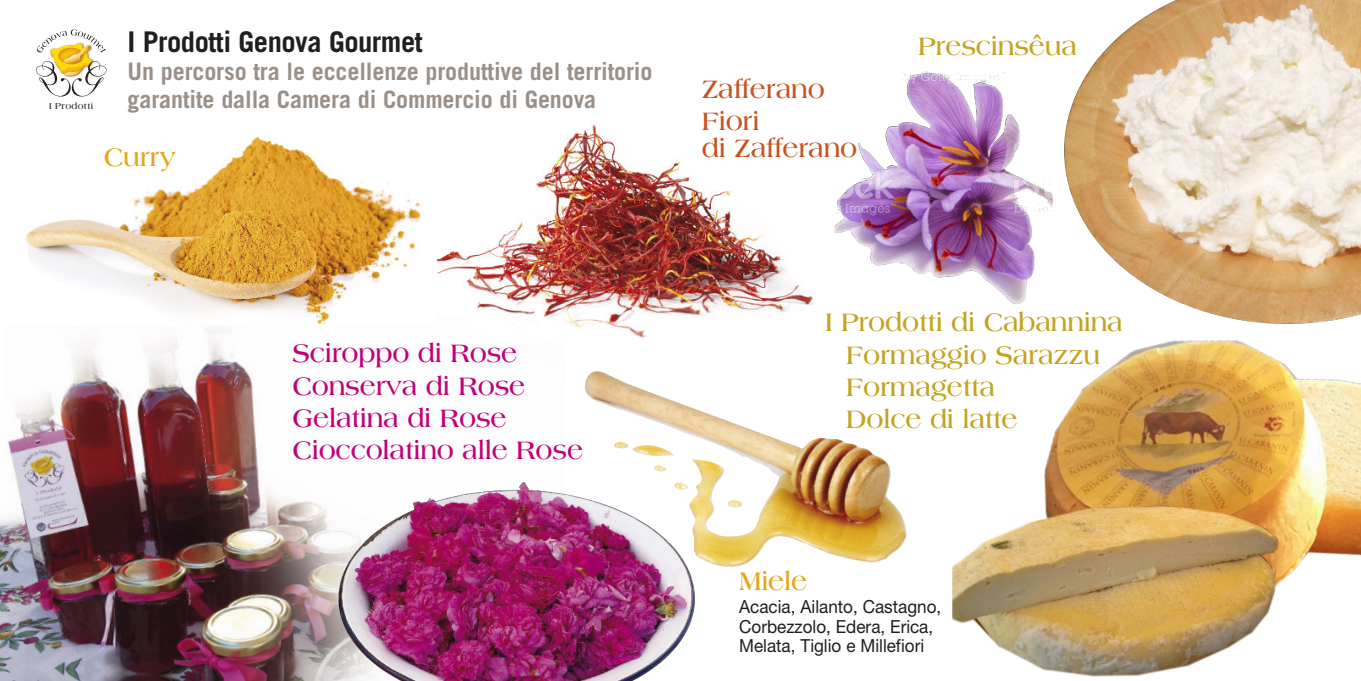
<style>
.page{position:relative;width:1361px;height:681px;background:#fff}
.page>*{position:absolute;margin:0;border:0;box-sizing:border-box;transform-origin:0 0}
.t1{font:700 28.5px "Trade Gothic";letter-spacing:-.015em;color:#201e21}
.t2{font:700 27px/32.1px "Americana";letter-spacing:-.005em;color:#c3a31f;scale:.95 1}
.t3{font:700 27px/32.1px "Americana";letter-spacing:-.005em;color:#c10077;scale:.95 1}
.t4{font:700 27px/32.1px "Americana";letter-spacing:-.005em;color:#ca521f;scale:.95 1}
.t5{font:700 27px "Americana";letter-spacing:-.005em;color:#e3a716;scale:.95 1}
.t6{font:700 24px/28px "Trade Gothic";letter-spacing:-.005em;color:#9b9088}
.t7{font:18px/19.5px "Helvetica Neue";color:#201e21;scale:.95 1}
.t8{font:700 9.15px "Americana";letter-spacing:.04em;color:#231f20;scale:.95 1}
</style>
<div class="page">
<img style="left:0;top:327px;width:336px;height:353px">
<img style="left:336px;top:482px;width:359px;height:198px">
<img style="left:50px;top:53px;width:42px;height:8px">
<svg style="left:36px;top:61px;width:70px;height:35px"></svg>
<svg style="left:36px;top:29px;width:70px;height:24px"></svg>
<img style="left:834px;top:71px;width:200px;height:233px">
<img style="left:437px;top:123px;width:376px;height:215px">
<img style="left:585px;top:371px;width:322px;height:196px">
<img style="left:26px;top:136px;width:397px;height:189px">
<img style="left:1034px;top:0;width:327px;height:309px">
<img style="left:1054px;top:309px;width:307px;height:262px">
<img style="left:953px;top:435px;width:341px;height:242px">
<p class="t8" style="left:49px;top:103px;width:48px">I Prodotti</p>
<p class="t1" style="left:128px;top:31px;width:297px">I Prodotti Genova Gourmet</p>
<p class="t2" style="left:918px;top:32px;width:169px">Prescinsêua</p>
<p class="t6" style="left:128px;top:59px;width:526px">Un percorso tra le eccellenze produttive del territorio garantite dalla Camera di Commercio di Genova</p>
<p class="t4" style="left:702px;top:74px;width:131px">Zafferano<br>Fiori</p>
<p class="t5" style="left:104px;top:146px;width:77px">Curry</p>
<p class="t4" style="left:702px;top:134px;width:165px">di Zafferano</p>
<p class="t3" style="left:292px;top:339px;width:307px">Sciroppo di Rose<br>Conserva di Rose<br>Gelatina di Rose<br>Cioccolatino alle Rose</p>
<p class="t2" style="left:846px;top:308px;width:293px;text-indent:-21px">I Prodotti di Cabannina<br>Formaggio Sarazzu<br>Formagetta<br>Dolce di latte</p>
<p class="t5" style="left:739px;top:569px;width:73px">Miele</p>
<p class="t7" style="left:739px;top:598px;width:214px">Acacia, Ailanto, Castagno,<br>Corbezzolo, Edera, Erica,<br>Melata, Tiglio e Millefiori</p>
</div>
